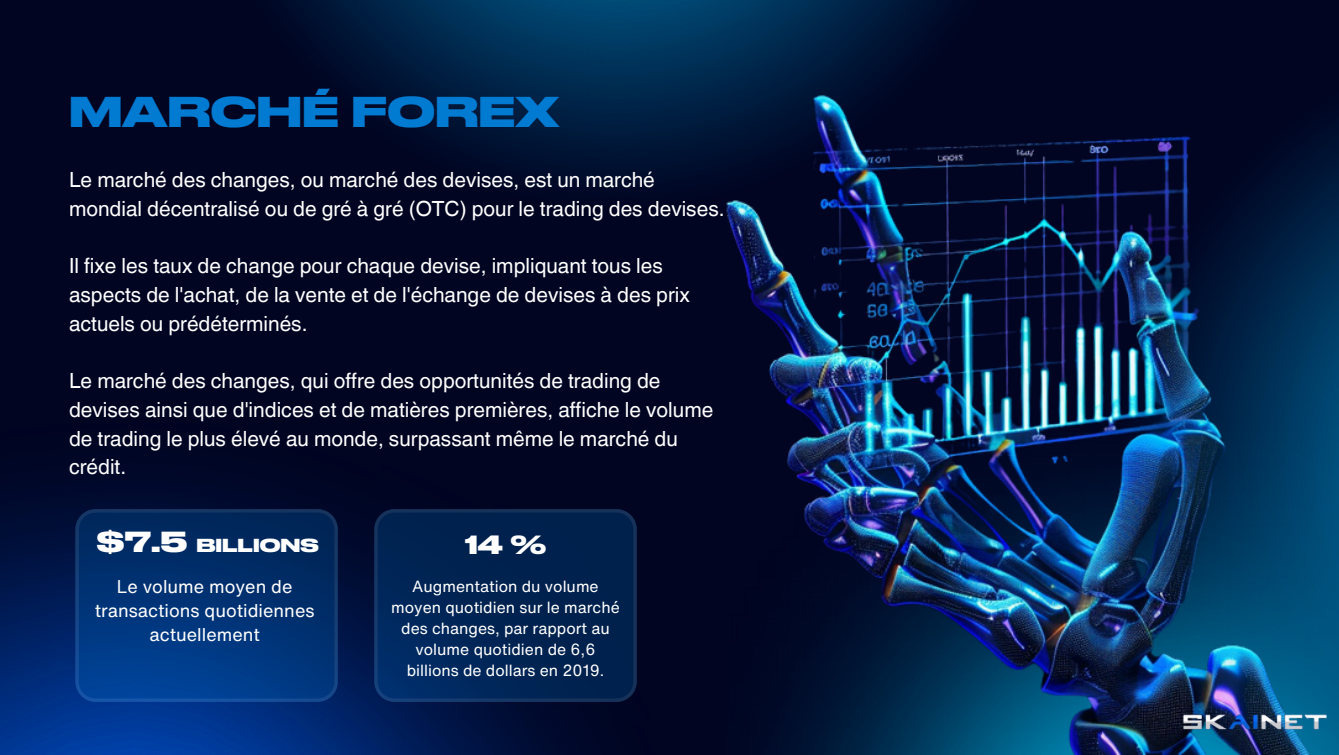
<style>
.page{position:relative;width:1339px;height:755px;background:#fff}
.page>*{position:absolute;margin:0;border:0;box-sizing:border-box;transform-origin:0 0}
.t1{font:700 40.5px "Druk Wide Cyr";color:#017ad2}
.t2{font:700 27.22px "Druk Wide Cyr";color:#fff}
.t3{font:700 24.75px "Druk Wide Cyr";color:#fff}
.t4{font:20.93px/28.8px "Helvetica World";color:#fff}
.t5{font:18px/24.1px "Helvetica Now Text";color:#fff;text-align:center}
.t6{font:700 17.78px "Druk Wide Cyr";color:#fff}
.t7{font:15.75px/20.9px "Helvetica Now Text";color:#fff;text-align:center}
</style>
<div class="page">
<div style="left:0;top:0;width:1338px;height:754px;background:#010522"></div>
<img style="left:726px;top:139px;width:390px;height:615px">
<img style="left:0;top:485px;width:637px;height:269px">
<img style="left:1116px;top:129px;width:222px;height:625px">
<img style="left:290px;top:0;width:754px;height:211px">
<svg style="left:374px;top:509px;width:262px;height:192px;background:#012453"></svg>
<svg style="left:75px;top:509px;width:262px;height:192px;background:#013273"></svg>
<img style="left:1179px;top:701px;width:148px;height:34px">
<h3 class="t1" style="left:69px;top:86px;width:492px">MARCHÉ FOREX</h3>
<h1 class="t4" style="left:69px;top:165px;width:657px">Le marché des changes, ou marché des devises, est un marché mondial décentralisé ou de gré à gré (OTC) pour le trading des devises.</h1>
<h3 class="t4" style="left:69px;top:251px;width:622px">Il fixe les taux de change pour chaque devise, impliquant tous les aspects de l'achat, de la vente et de l'échange de devises à des prix actuels ou prédéterminés.</h3>
<h3 class="t4" style="left:69px;top:366px;width:645px">Le marché des changes, qui offre des opportunités de trading de devises ainsi que d'indices et de matières premières, affiche le volume de trading le plus élevé au monde, surpassant même le marché du crédit.</h3>
<p class="t2" style="left:97px;top:524px;width:92px">$7.5</p>
<h2 class="t6" style="left:196px;top:533px;width:124px">BILLIONS</h2>
<h4 class="t5" style="left:95px;top:574px;width:221px">Le volume moyen de transactions quotidiennes actuellement</h4>
<h5 class="t3" style="left:464px;top:528px;width:83px">14 %</h5>
<p class="t7" style="left:391px;top:575px;width:230px">Augmentation du volume moyen quotidien sur le marché des changes, par rapport au volume quotidien de 6,6 billions de dollars en 2019.</p>
</div>
